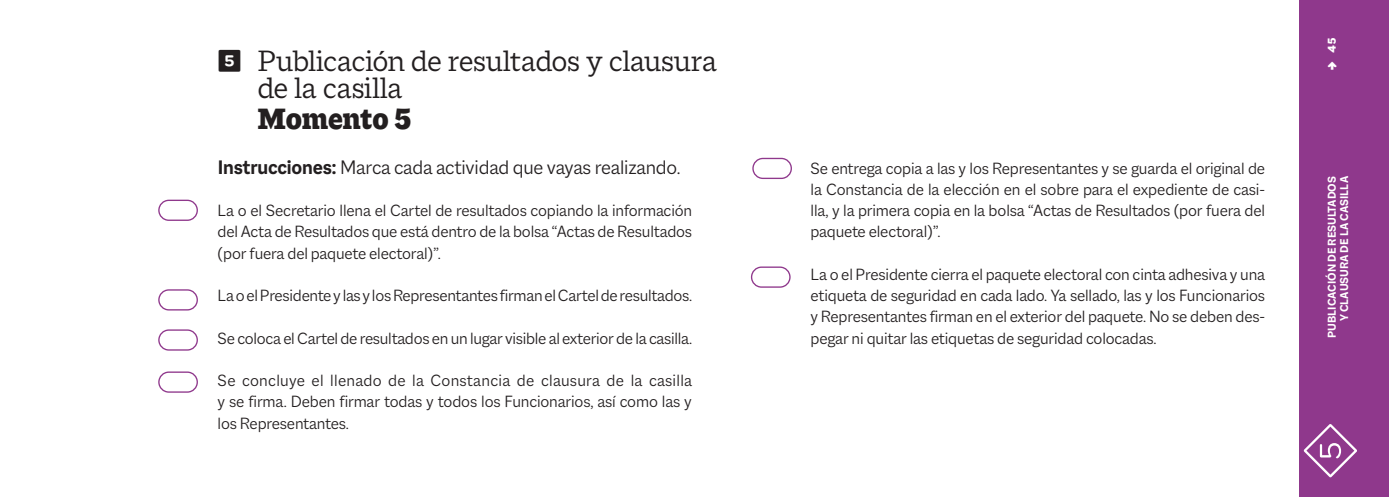
<style>
.page{position:relative;width:1389px;height:497px;background:#fff}
.page>*{position:absolute;margin:0;border:0;box-sizing:border-box;transform-origin:0 0}
.t1{font:300 60.2px "Omnes";color:#fff}
.t2{font:31.5px "Macklin Slab";letter-spacing:-.02em;color:#231f20}
.t3{font:900 31.5px "Macklin Slab";letter-spacing:-.015em;color:#231f20}
.Cuerpo_de_texto{font:300 21px "Macklin Sans";letter-spacing:-.01em;color:#231f20}
.Cuerpo_de_texto-2{font:300 17.5px/21.2px "Macklin Sans";letter-spacing:-.015em;color:#231f20;text-align:justify}
.t4{font:700 14px "Omnes";color:#fff}
.t5{font:700 12.25px/12.2px "Macklin Sans";color:#fff;text-align:right}
.t6{font:800 12.25px "Macklin Sans";color:#fff}
.s1{font-family:"Omnes";font-weight:600}
.s2{font-weight:700}
</style>
<div class="page">
<div style="left:1300px;top:0;width:89px;height:496px;background:#8f388c"></div>
<hr style="left:0;top:0;width:1px;height:496px;background:#e1e2e4">
<div style="left:158px;top:199px;width:40px;height:22px;border:1px solid #8f388c;border-radius:10px"></div>
<div style="left:158px;top:289px;width:40px;height:21px;border:1px solid #8f388c;border-radius:10px"></div>
<div style="left:158px;top:329px;width:40px;height:21px;border:1px solid #8f388c;border-radius:10px"></div>
<div style="left:158px;top:371px;width:40px;height:21px;border:1px solid #8f388c;border-radius:10px"></div>
<div style="left:752px;top:158px;width:40px;height:21px;border:1px solid #8f388c;border-radius:10px"></div>
<div style="left:751px;top:266px;width:40px;height:21px;border:1px solid #8f388c;border-radius:10px"></div>
<p class="t6" style="left:1325px;top:53px;width:17px;rotate:-90deg">45</p>
<h1 class="t2" style="left:218px;top:43px;width:501px"><span class="s1">5</span> Publicación de resultados y clausura</h1>
<p class="t4" style="left:1322px;top:70px;width:10px;rotate:-90deg">•</p>
<h1 class="t2" style="left:257px;top:69px;width:147px">de la casilla</h1>
<h1 class="t3" style="left:257px;top:101px;width:156px">Momento 5</h1>
<p class="Cuerpo_de_texto" style="left:218px;top:154px;width:464px"><span class="s2">Instrucciones:</span> Marca cada actividad que vayas realizando.</p>
<p class="Cuerpo_de_texto-2" style="left:218px;top:199px;width:476px">La o el Secretario llena el Cartel de resultados copiando la información del Acta de Resultados que está dentro de la bolsa “Actas de Resultados (por fuera del paquete electoral)”.</p>
<p class="Cuerpo_de_texto-2" style="left:218px;top:284px;width:476px">La o el Presidente y las y los Representantes firman el Cartel de resultados.</p>
<p class="Cuerpo_de_texto-2" style="left:218px;top:327px;width:476px">Se coloca el Cartel de resultados en un lugar visible al exterior de la casilla.</p>
<p class="Cuerpo_de_texto-2" style="left:218px;top:369px;width:476px">Se concluye el llenado de la Constancia de clausura de la casilla y se firma. Deben firmar todas y todos los Funcionarios, así como las y los Representantes.</p>
<p class="Cuerpo_de_texto-2" style="left:811px;top:157px;width:456px">Se entrega copia a las y los Representantes y se guarda el original de la Constancia de la elección en el sobre para el expediente de casi&shy;lla, y la primera copia en la bolsa “Actas de Resultados (por fuera del paquete electoral)”.</p>
<p class="Cuerpo_de_texto-2" style="left:811px;top:263px;width:456px">La o el Presidente cierra el paquete electoral con cinta adhesiva y una etiqueta de seguridad en cada lado. Ya sellado, las y los Funcionarios y Representantes firman en el exterior del paquete. No se deben des&shy;pegar ni quitar las etiquetas de seguridad colocadas.</p>
<p class="t5" style="left:1326px;top:337px;width:163px;rotate:-90deg">PUBLICACIÓN DE RESULTADOS<br>Y CLAUSURA DE LA CASILLA</p>
<h1 class="t1" style="left:1290px;top:472px;width:55px;rotate:-90deg">5</h1>
</div>
